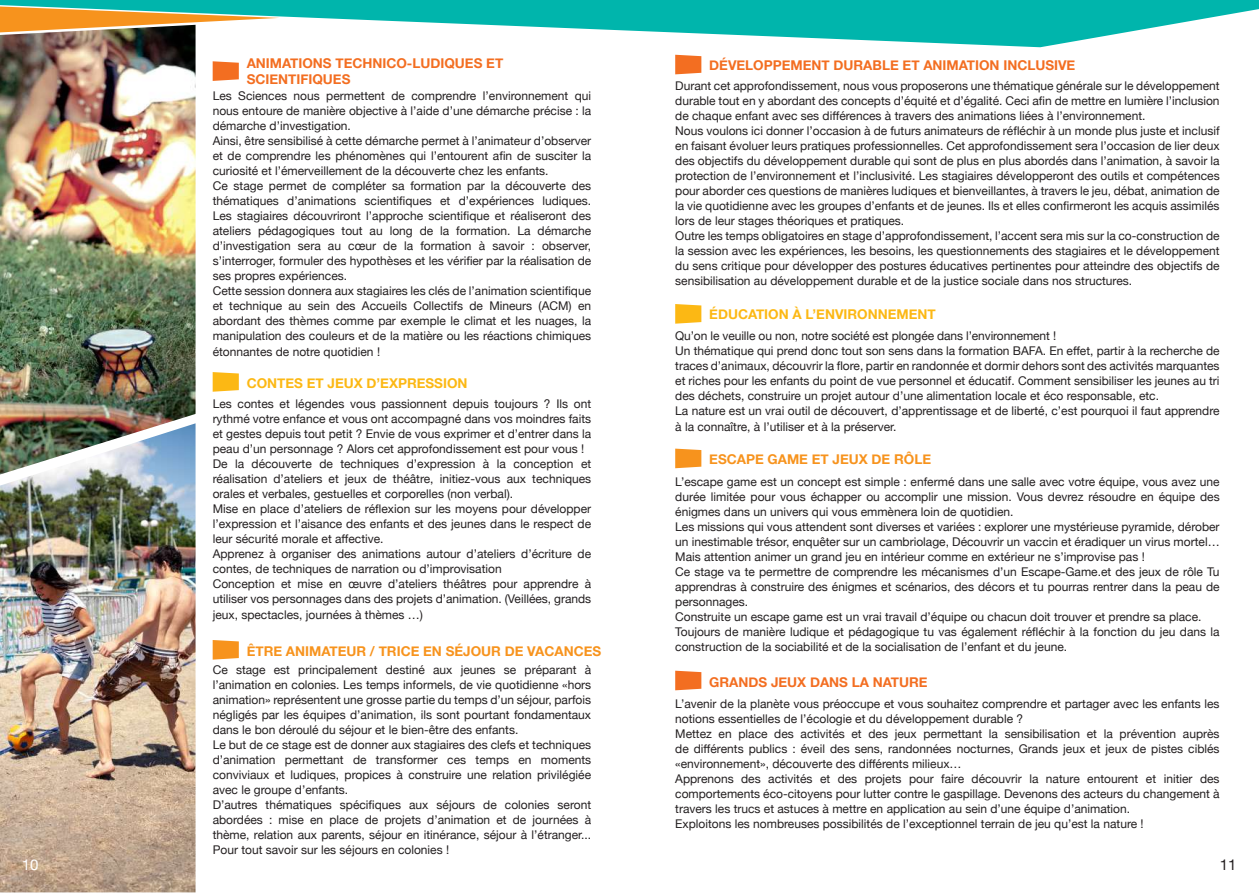
<style>
.page{position:relative;width:1259px;height:893px;background:#fff}
.page>*{position:absolute;margin:0;border:0;box-sizing:border-box;transform-origin:0 0}
.t1{font:15px "Helvetica Neue";color:#fff}
.t2{font:15px "Helvetica Neue";color:#231f20}
.t3{font:700 13.5px/16.2px "Helvetica Neue";color:#f36e21}
.t4{font:700 13.5px "Helvetica Neue";color:#f7931d}
.t5{font:700 13.5px "Helvetica Neue";color:#fcb814}
.t6{font:12px/15px "Helvetica Neue";color:#231f20}
</style>
<div class="page">
<img style="left:0;top:47px;width:195px;height:376px">
<img style="left:0;top:423px;width:195px;height:469px">
<svg style="left:0;top:0;width:1259px;height:47px;fill:#00b5ac"></svg>
<svg style="left:675px;top:55px;width:26px;height:19px"></svg>
<svg style="left:213px;top:372px;width:26px;height:20px"></svg>
<svg style="left:675px;top:304px;width:26px;height:20px"></svg>
<svg style="left:213px;top:640px;width:26px;height:20px"></svg>
<svg style="left:213px;top:61px;width:26px;height:20px"></svg>
<svg style="left:675px;top:449px;width:26px;height:19px"></svg>
<svg style="left:675px;top:671px;width:26px;height:19px"></svg>
<p class="t3" style="left:247px;top:54px;width:258px">ANIMATIONS TECHNICO-LUDIQUES ET<br>SCIENTIFIQUES</p>
<p class="t6" style="left:213px;top:87px;width:380px">Les Sciences nous permettent de comprendre l’environnement qui nous entoure de manière objective à l’aide d’une démarche précise : la démarche d’investigation.<br>Ainsi, être sensibilisé à cette démarche permet à l’animateur d’observer et de comprendre les phénomènes qui l’entourent afin de susciter la curiosité et l’émerveillement de la découverte chez les enfants.<br>Ce stage permet de compléter sa formation par la découverte des thématiques d’animations scientifiques et d’expériences ludiques.<br>Les stagiaires découvriront l’approche scientifique et réaliseront des ateliers pédagogiques tout au long de la formation. La démarche d’investigation sera au cœur de la formation à savoir : observer, s’interroger, formuler des hypothèses et les vérifier par la réalisation de ses propres expériences.<br>Cette session donnera aux stagiaires les clés de l’animation scientifique et technique au sein des Accueils Collectifs de Mineurs (ACM) en abordant des thèmes comme par exemple le climat et les nuages, la manipulation des couleurs et de la matière ou les réactions chimiques</p>
<p class="t6" style="left:213px;top:344px;width:169px">étonnantes de notre quotidien !</p>
<p class="t5" style="left:247px;top:371px;width:222px">CONTES ET JEUX D’EXPRESSION</p>
<p class="t6" style="left:213px;top:395px;width:380px">Les contes et légendes vous passionnent depuis toujours ? Ils ont rythmé votre enfance et vous ont accompagné dans vos moindres faits et gestes depuis tout petit ? Envie de vous exprimer et d’entrer dans la peau d’un personnage ? Alors cet approfondissement est pour vous !<br>De la découverte de techniques d’expression à la conception et réalisation d’ateliers et jeux de théâtre, initiez-vous aux techniques orales et verbales, gestuelles et corporelles (non verbal).<br>Mise en place d’ateliers de réflexion sur les moyens pour développer l’expression et l’aisance des enfants et des jeunes dans le respect de leur sécurité morale et affective.<br>Apprenez à organiser des animations autour d’ateliers d’écriture de contes, de techniques de narration ou d’improvisation<br>Conception et mise en œuvre d’ateliers théâtres pour apprendre à utiliser vos personnages dans des projets d’animation. (Veillées, grands</p>
<p class="t6" style="left:213px;top:606px;width:212px">jeux, spectacles, journées à thèmes …)</p>
<p class="t4" style="left:247px;top:639px;width:356px">ÊTRE ANIMATEUR / TRICE EN SÉJOUR DE VACANCES</p>
<p class="t6" style="left:213px;top:662px;width:380px">Ce stage est principalement destiné aux jeunes se préparant à l’animation en colonies. Les temps informels, de vie quotidienne «hors animation» représentent une grosse partie du temps d’un séjour, parfois négligés par les équipes d’animation, ils sont pourtant fondamentaux dans le bon déroulé du séjour et le bien-être des enfants.<br>Le but de ce stage est de donner aux stagiaires des clefs et techniques d’animation permettant de transformer ces temps en moments conviviaux et ludiques, propices à construire une relation privilégiée avec le groupe d’enfants.<br>D’autres thématiques spécifiques aux séjours de colonies seront abordées : mise en place de projets d’animation et de journées à thème, relation aux parents, séjour en itinérance, séjour à l’étranger...<br>Pour tout savoir sur les séjours en colonies !</p>
<p class="t3" style="left:709px;top:56px;width:367px">DÉVELOPPEMENT DURABLE ET ANIMATION INCLUSIVE</p>
<p class="t6" style="left:675px;top:78px;width:546px">Durant cet approfondissement, nous vous proposerons une thématique générale sur le développement durable tout en y abordant des concepts d’équité et d’égalité. Ceci afin de mettre en lumière l’inclusion de chaque enfant avec ses différences à travers des animations liées à l’environnement.<br>Nous voulons ici donner l’occasion à de futurs animateurs de réfléchir à un monde plus juste et inclusif en faisant évoluer leurs pratiques professionnelles. Cet approfondissement sera l’occasion de lier deux des objectifs du développement durable qui sont de plus en plus abordés dans l’animation, à savoir la protection de l’environnement et l’inclusivité. Les stagiaires développeront des outils et compétences pour aborder ces questions de manières ludiques et bienveillantes, à travers le jeu, débat, animation de la vie quotidienne avec les groupes d’enfants et de jeunes. Ils et elles confirmeront les acquis assimilés lors de leur stages théoriques et pratiques.<br>Outre les temps obligatoires en stage d’approfondissement, l’accent sera mis sur la co-construction de la session avec les expériences, les besoins, les questionnements des stagiaires et le développement du sens critique pour développer des postures éducatives pertinentes pour atteindre des objectifs de sensibilisation au développement durable et de la justice sociale dans nos structures.</p>
<p class="t5" style="left:709px;top:302px;width:228px">ÉDUCATION À L’ENVIRONNEMENT</p>
<p class="t6" style="left:675px;top:327px;width:546px">Qu’on le veuille ou non, notre société est plongée dans l’environnement !<br>Un thématique qui prend donc tout son sens dans la formation BAFA. En effet, partir à la recherche de traces d’animaux, découvrir la flore, partir en randonnée et dormir dehors sont des activités marquantes et riches pour les enfants du point de vue personnel et éducatif. Comment sensibiliser les jeunes au tri des déchets, construire un projet autour d’une alimentation locale et éco responsable, etc.<br>La nature est un vrai outil de découvert, d’apprentissage et de liberté, c’est pourquoi il faut apprendre</p>
<p class="t6" style="left:675px;top:418px;width:223px">à la connaître, à l’utiliser et à la préserver.</p>
<p class="t4" style="left:709px;top:447px;width:223px">ESCAPE GAME ET JEUX DE RÔLE</p>
<p class="t6" style="left:675px;top:474px;width:546px">L’escape game est un concept est simple : enfermé dans une salle avec votre équipe, vous avez une durée limitée pour vous échapper ou accomplir une mission. Vous devrez résoudre en équipe des énigmes dans un univers qui vous emmènera loin de quotidien.<br>Les missions qui vous attendent sont diverses et variées : explorer une mystérieuse pyramide, dérober un inestimable trésor, enquêter sur un cambriolage, Découvrir un vaccin et éradiquer un virus mortel… Mais attention animer un grand jeu en intérieur comme en extérieur ne s’improvise pas !<br>Ce stage va te permettre de comprendre les mécanismes d’un Escape-Game.et des jeux de rôle Tu apprendras à construire des énigmes et scénarios, des décors et tu pourras rentrer dans la peau de personnages.<br>Construite un escape game est un vrai travail d’équipe ou chacun doit trouver et prendre sa place.<br>Toujours de manière ludique et pédagogique tu vas également réfléchir à la fonction du jeu dans la construction de la sociabilité et de la socialisation de l’enfant et du jeune.</p>
<p class="t3" style="left:709px;top:673px;width:220px">GRANDS JEUX DANS LA NATURE</p>
<p class="t6" style="left:675px;top:696px;width:546px">L’avenir de la planète vous préoccupe et vous souhaitez comprendre et partager avec les enfants les notions essentielles de l’écologie et du développement durable ?<br>Mettez en place des activités et des jeux permettant la sensibilisation et la prévention auprès de différents publics : éveil des sens, randonnées nocturnes, Grands jeux et jeux de pistes ciblés «environnement», découverte des différents milieux…<br>Apprenons des activités et des projets pour faire découvrir la nature entourent et initier des comportements éco-citoyens pour lutter contre le gaspillage. Devenons des acteurs du changement à travers les trucs et astuces à mettre en application au sein d’une équipe d’animation.<br>Exploitons les nombreuses possibilités de l’exceptionnel terrain de jeu qu’est la nature !</p>
<p class="t1" style="left:22px;top:851px;width:18px">10</p>
<p class="t2" style="left:1220px;top:851px;width:18px">11</p>
</div>
